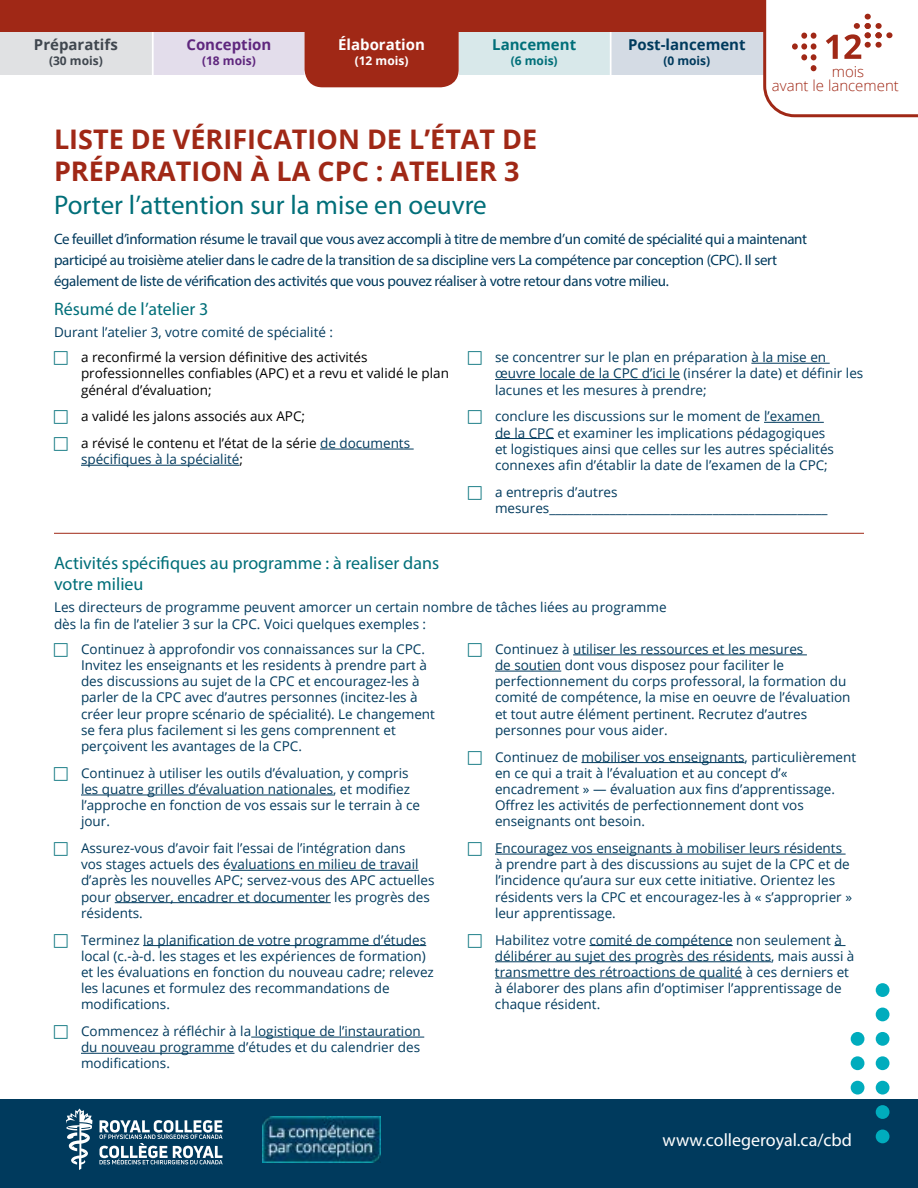
<style>
.page{position:relative;width:918px;height:1188px;background:#fff}
.page>*{position:absolute;margin:0;border:0;box-sizing:border-box;transform-origin:0 0}
.t1{font:700 27px/32.4px "Open Sans";color:#a02816}
.t2{font:27px "Myriad Pro";color:#006f79}
.t3{font:18px/21.6px "Myriad Pro";color:#006f79}
.t4{font:18px "Myriad Pro";color:#fff}
.t5{font:15px/21px "Myriad Pro";letter-spacing:-.02em;color:#003a5d}
.t6{font:300 15px/14.4px "Open Sans";color:#a02816}
.t7{font:700 15px "Open Sans";color:#003a5d}
.t8{font:700 15px "Open Sans";color:#40474f}
.t9{font:700 15px "Open Sans";color:#fff}
.t10{font:700 15px "Open Sans";color:#5f277e}
.t11{font:700 15px "Open Sans";color:#006f79}
.t12{font:13.5px/16.2px "Open Sans";color:#003a5d}
.t13{font:13.5px/16.2px "Open Sans";color:#000}
.t14{font:700 12px "Open Sans";color:#5f277e}
.t15{font:700 12px "Open Sans";color:#40474f}
.t16{font:700 12px "Open Sans";color:#fff}
.t17{font:700 12px "Open Sans";color:#003a5d}
.t18{font:700 12px "Open Sans";color:#006f79}
.s1{color:#003a5d}
.s2{color:#000}
</style>
<div class="page">
<div style="left:610px;top:25px;width:160px;height:51px;background:#d4dbe4;border:2px solid #fff"></div>
<div style="left:457px;top:25px;width:154px;height:51px;background:#d8e8ea;border:2px solid #fff"></div>
<div style="left:152px;top:25px;width:154px;height:51px;background:#e3ddeb;border:2px solid #fff"></div>
<div style="left:0;top:32px;width:153px;height:44px;background:#e0e1e3"></div>
<div style="left:0;top:1100px;width:918px;height:88px;background:#003a5d"></div>
<div style="left:851px;top:1081px;width:13px;height:14px;background:#00acbd;border-radius:50%"></div>
<div style="left:851px;top:1056px;width:13px;height:14px;background:#00acbd;border-radius:50%"></div>
<div style="left:851px;top:1032px;width:13px;height:14px;background:#00acbd;border-radius:50%"></div>
<div style="left:876px;top:1130px;width:14px;height:13px;background:#00acbd;border-radius:50%"></div>
<div style="left:876px;top:1105px;width:14px;height:14px;background:#00acbd;border-radius:50%"></div>
<div style="left:876px;top:1081px;width:14px;height:14px;background:#00acbd;border-radius:50%"></div>
<div style="left:876px;top:1056px;width:14px;height:14px;background:#00acbd;border-radius:50%"></div>
<div style="left:876px;top:1032px;width:14px;height:14px;background:#00acbd;border-radius:50%"></div>
<div style="left:876px;top:1008px;width:14px;height:13px;background:#00acbd;border-radius:50%"></div>
<div style="left:876px;top:983px;width:14px;height:14px;background:#00acbd;border-radius:50%"></div>
<img style="left:263px;top:1116px;width:118px;height:46px">
<svg style="left:66px;top:1109px;width:26px;height:61px"></svg>
<svg style="left:100px;top:1120px;width:123px;height:44px"></svg>
<div style="left:0;top:0;width:765px;height:32px;background:#a02816"></div>
<div style="left:305px;top:32px;width:154px;height:55px;background:#a02816"></div>
<hr style="left:81px;top:795px;width:252px;height:1px;background:#003a5d">
<hr style="left:231px;top:870px;width:188px;height:1px;background:#003a5d">
<hr style="left:115px;top:902px;width:216px;height:1px;background:#003a5d">
<hr style="left:143px;top:945px;width:283px;height:1px;background:#003a5d">
<hr style="left:251px;top:1037px;width:173px;height:1px;background:#003a5d">
<hr style="left:81px;top:1053px;width:153px;height:1px;background:#003a5d">
<hr style="left:573px;top:655px;width:234px;height:1px;background:#003a5d">
<hr style="left:495px;top:671px;width:66px;height:1px;background:#003a5d">
<hr style="left:581px;top:762px;width:164px;height:1px;background:#003a5d">
<hr style="left:495px;top:854px;width:351px;height:1px;background:#003a5d">
<hr style="left:589px;top:945px;width:144px;height:1px;background:#003a5d">
<hr style="left:495px;top:961px;width:276px;height:1px;background:#003a5d">
<hr style="left:495px;top:978px;width:247px;height:1px;background:#003a5d">
<hr style="left:320px;top:449px;width:94px;height:1px;background:#003a5d">
<hr style="left:81px;top:465px;width:158px;height:1px;background:#003a5d">
<hr style="left:751px;top:363px;width:79px;height:1px;background:#003a5d">
<hr style="left:495px;top:379px;width:185px;height:1px;background:#003a5d">
<hr style="left:764px;top:422px;width:60px;height:1px;background:#003a5d">
<hr style="left:495px;top:438px;width:59px;height:1px;background:#003a5d">
<hr style="left:54px;top:533px;width:810px;height:1px;background:#a02816">
<svg style="left:762px;top:0;width:156px;height:118px"></svg>
<p class="t8" style="left:34px;top:34px;width:85px">Préparatifs</p>
<p class="t15" style="left:49px;top:52px;width:55px">(30 mois)</p>
<p class="t10" style="left:186px;top:34px;width:86px">Conception</p>
<p class="t14" style="left:202px;top:52px;width:55px">(18 mois)</p>
<p class="t9" style="left:338px;top:34px;width:88px">Élaboration</p>
<p class="t16" style="left:355px;top:52px;width:55px">(12 mois)</p>
<p class="t11" style="left:492px;top:34px;width:85px">Lancement</p>
<p class="t18" style="left:511px;top:52px;width:48px">(6 mois)</p>
<p class="t7" style="left:628px;top:34px;width:119px">Post-lancement</p>
<p class="t17" style="left:663px;top:52px;width:48px">(0 mois)</p>
<p class="t6" style="left:772px;top:64px;width:128px;text-indent:60px">mois avant le lancement</p>
<h1 class="t1" style="left:54px;top:122px;width:485px">LISTE DE VÉRIFICATION DE L’ÉTAT DE<br>PRÉPARATION À LA CPC : ATELIER 3</h1>
<h1 class="t2" style="left:54px;top:188px;width:434px">Porter l’attention sur la mise en oeuvre</h1>
<p class="t5" style="left:54px;top:228px;width:755px">Ce feuillet d’information résume le travail que vous avez accompli à titre de membre d’un comité de spécialité qui a maintenant participé au troisième atelier dans le cadre de la transition de sa discipline vers La compétence par conception (CPC). Il sert également de liste de vérification des activités que vous pouvez réaliser à votre retour dans votre milieu.</p>
<h2 class="t3" style="left:54px;top:298px;width:156px">Résumé de l’atelier 3</h2>
<p class="t12" style="left:54px;top:324px;width:281px">Durant l’atelier 3, votre comité de spécialité :</p>
<p class="t13" style="left:81px;top:349px;width:370px">a reconfirmé la version définitive des activités professionnelles confiables (APC) et a revu et validé le plan général d’évaluation;</p>
<p class="t13" style="left:81px;top:403px;width:331px;line-height:26.7px">a validé les jalons associés aux APC;<br>a révisé le contenu et l’état de la série <span class="s1">de documents</span></p>
<p class="t12" style="left:81px;top:451px;width:164px">spécifiques à la spécialité<span class="s2">;</span></p>
<p class="t12" style="left:495px;top:349px;width:370px">se concentrer sur le plan en préparation à la mise en œuvre locale de la CPC d’ici le (insérer la date) et définir les lacunes et les mesures à prendre;</p>
<p class="t12" style="left:495px;top:408px;width:341px">conclure les discussions sur le moment de l’examen de la CPC et examiner les implications pédagogiques et logistiques ainsi que celles sur les autres spécialités connexes afin d’établir la date de l’examen de la CPC;</p>
<p class="t12" style="left:495px;top:483px;width:334px">a entrepris d’autres mesures______________________________________________</p>
<h2 class="t3" style="left:54px;top:552px;width:387px">Activités spécifiques au programme : à realiser dans votre milieu</h2>
<p class="t12" style="left:54px;top:599px;width:614px">Les directeurs de programme peuvent amorcer un certain nombre de tâches liées au programme dès la fin de l’atelier 3 sur la CPC. Voici quelques exemples :</p>
<p class="t12" style="left:81px;top:641px;width:356px">Continuez à approfondir vos connaissances sur la CPC.<br>Invitez les enseignants et les residents à prendre part à des discussions au sujet de la CPC et encouragez-les à parler de la CPC avec d’autres personnes (incitez-les à créer leur propre scénario de spécialité). Le changement se fera plus facilement si les gens comprennent et perçoivent les avantages de la CPC.</p>
<p class="t12" style="left:81px;top:764px;width:341px">Continuez à utiliser les outils d’évaluation, y compris les quatre grilles d’évaluation nationales, et modifiez l’approche en fonction de vos essais sur le terrain à ce jour.</p>
<p class="t12" style="left:81px;top:840px;width:355px">Assurez-vous d’avoir fait l’essai de l’intégration dans<br>vos stages actuels des évaluations en milieu de travail d’après les nouvelles APC; servez-vous des APC actuelles pour observer, encadrer et documenter les progrès des résidents.</p>
<p class="t12" style="left:81px;top:931px;width:354px">Terminez la planification de votre programme d’études local (c.-à-d. les stages et les expériences de formation) et les évaluations en fonction du nouveau cadre; relevez les lacunes et formulez des recommandations de modifications.</p>
<p class="t12" style="left:81px;top:1023px;width:341px;text-align:justify">Commencez à réfléchir à la logistique de l’instauration du nouveau programme d’études et du calendrier des modifications.</p>
<p class="t12" style="left:495px;top:641px;width:357px">Continuez à utiliser les ressources et les mesures<br>de soutien dont vous disposez pour faciliter le perfectionnement du corps professoral, la formation du comité de compétence, la mise en oeuvre de l’évaluation et tout autre élément pertinent. Recrutez d’autres personnes pour vous aider.</p>
<p class="t12" style="left:495px;top:748px;width:363px">Continuez de mobiliser vos enseignants, particulièrement en ce qui a trait à l’évaluation et au concept d’« encadrement » — évaluation aux fins d’apprentissage.<br>Offrez les activités de perfectionnement dont vos enseignants ont besoin.</p>
<p class="t12" style="left:495px;top:840px;width:359px">Encouragez vos enseignants à mobiliser leurs résidents à prendre part à des discussions au sujet de la CPC et de l’incidence qu’aura sur eux cette initiative. Orientez les résidents vers la CPC et encouragez-les à « s’approprier » leur apprentissage.</p>
<p class="t12" style="left:495px;top:931px;width:361px">Habilitez votre comité de compétence non seulement à délibérer au sujet des progrès des résidents, mais aussi à transmettre des rétroactions de qualité à ces derniers et à élaborer des plans afin d’optimiser l’apprentissage de chaque résident.</p>
<h2 class="t4" style="left:663px;top:1129px;width:191px">www.collegeroyal.ca/cbd</h2>
</div>
